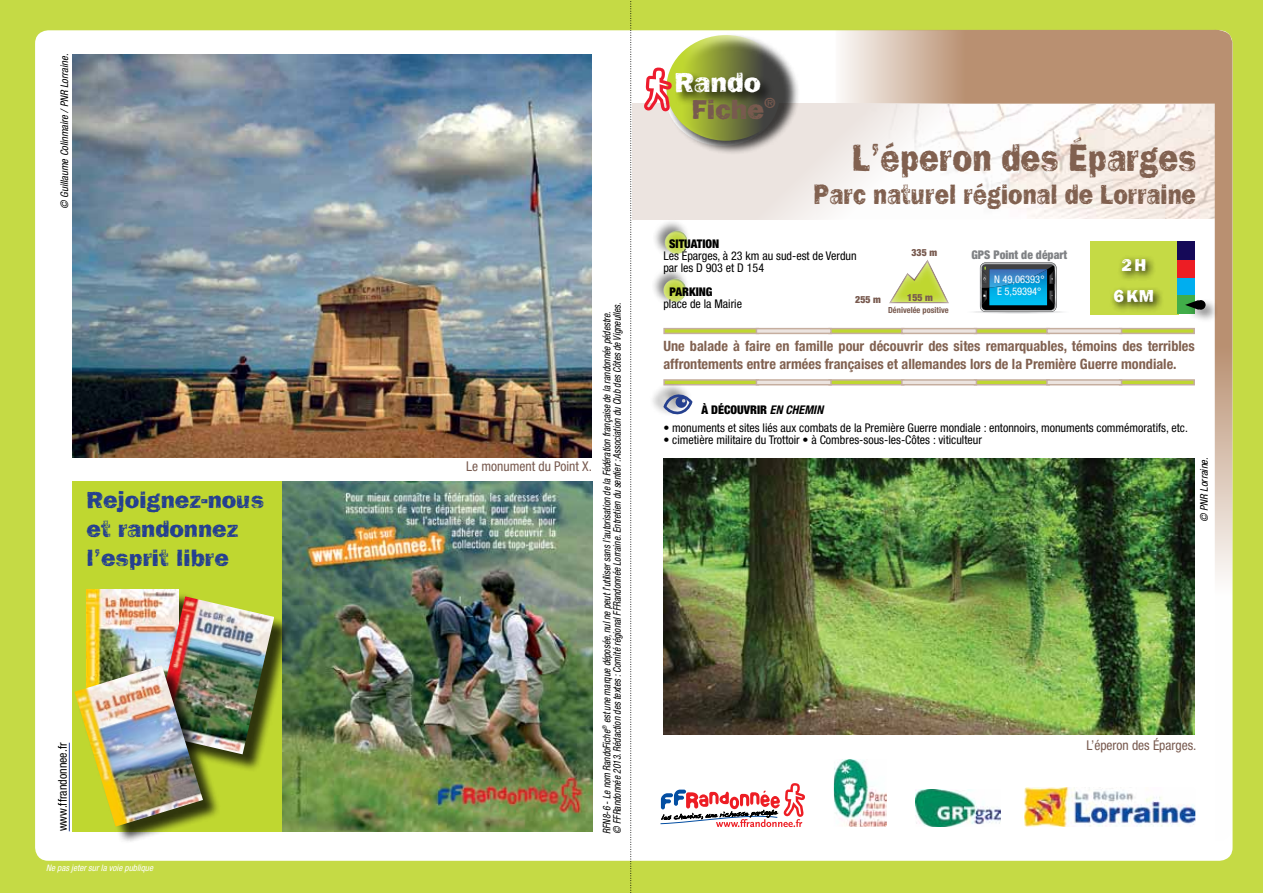
<style>
.page{position:relative;width:1263px;height:893px;background:#c5da45}
.page>*{position:absolute;margin:0;border:0;box-sizing:border-box;transform-origin:0 0}
.t1{font:39.6px "Frankie OTF";color:#816150;scale:.83 1}
.t2{font:28.8px "Frankie OTF";color:#816150;scale:.83 1}
.t3{font:28.5px/27.5px "Frankie OTF";color:#fff;text-align:center}
.t4{font:24.3px/29.1px "Frankie OTF";color:#25408f}
.t5{font:18px/31.2px "Frankie OTF";color:#fff;text-align:center}
.t6{font:700 condensed 14.25px/17.2px "Helvetica Neue LT Std";color:#816150}
.t7{font:condensed 13.5px "Helvetica Neue LT Std";color:#785a4f}
.t8{font:condensed 12px/12px "Helvetica Neue LT Std";color:#000}
.t9{font:900 condensed 12px "Helvetica Neue LT Std";color:#000}
.t10{font:900 condensed 12px "Helvetica Neue LT Std";color:#808285}
.t11{font:italic condensed 10.5px/10.5px "Helvetica Neue LT Std";letter-spacing:-.01em;color:#000;scale:.9 1}
.t12{font:italic condensed 10.5px "Helvetica Neue LT Std";letter-spacing:-.01em;color:#000}
.t13{font:condensed 10.5px/12px "Helvetica Neue LT Std";color:#fff}
.t14{font:900 condensed 9.9px "Helvetica Neue LT Std";color:#785a4f}
.t15{font:italic condensed 9px "Helvetica Neue LT Std";color:#fff}
.t16{font:700 condensed 8.4px "Helvetica Neue LT Std";color:#785a4f}
.s1{color:#785a4f}
.s2{font-weight:700;font-style:italic}
</style>
<div class="page">
<div style="left:35px;top:30px;width:1197px;height:831px;background:#fff;border-radius:13px"></div>
<hr style="left:69px;top:743px;width:1px;height:88px;background:#25408f">
<div style="left:632px;top:103px;width:388px;height:117px;background:#ece4e0"></div>
<div style="left:664px;top:33px;width:136px;height:122px;background:#000;opacity:.75"></div>
<svg style="left:666px;top:35px;width:120px;height:106px;background:#818b41"></svg>
<div style="left:674px;top:71px;width:100px;height:35px;background:#000;opacity:.75"></div>
<svg style="left:644px;top:68px;width:28px;height:43px"></svg>
<svg style="left:630px;top:1px;width:2px;height:892px"></svg>
<img style="left:283px;top:481px;width:310px;height:350px">
<svg style="left:663px;top:328px;width:93px;height:6px"></svg>
<svg style="left:832px;top:328px;width:4px;height:6px"></svg>
<svg style="left:756px;top:328px;width:76px;height:6px"></svg>
<svg style="left:663px;top:379px;width:93px;height:6px"></svg>
<svg style="left:832px;top:379px;width:4px;height:6px"></svg>
<svg style="left:756px;top:379px;width:76px;height:6px"></svg>
<img style="left:663px;top:458px;width:173px;height:277px">
<div style="left:649px;top:382px;width:44px;height:35px;background:#000;opacity:.5"></div>
<svg style="left:663px;top:394px;width:29px;height:21px"></svg>
<div style="left:652px;top:219px;width:39px;height:39px;background:#000;opacity:.5"></div>
<div style="left:664px;top:228px;width:30px;height:27px;background:#fff;opacity:.75"></div>
<div style="left:651px;top:267px;width:38px;height:39px;background:#000;opacity:.5"></div>
<div style="left:663px;top:276px;width:29px;height:27px;background:#fff;opacity:.75"></div>
<img style="left:73px;top:54px;width:519px;height:404px">
<img style="left:836px;top:30px;width:396px;height:792px">
<svg style="left:660px;top:783px;width:145px;height:44px"></svg>
<div style="left:830px;top:757px;width:61px;height:73px;background:#fff;border-radius:14px"></div>
<img style="left:834px;top:759px;width:53px;height:67px">
<div style="left:829px;top:756px;width:63px;height:74px;border:1px solid #fff;border-radius:14px"></div>
<div style="left:1021px;top:784px;width:175px;height:46px;background:#fff;border-radius:11px"></div>
<img style="left:1024px;top:787px;width:171px;height:40px">
<div style="left:1021px;top:784px;width:176px;height:46px;border:1px solid #fff;border-radius:11px"></div>
<img style="left:915px;top:789px;width:85px;height:38px">
<div style="left:73px;top:481px;width:203px;height:350px;background:#bfd730"></div>
<img style="left:87px;top:590px;width:91px;height:75px">
<div style="left:157px;top:600px;width:135px;height:172px;background:#000;opacity:.75"></div>
<img style="left:154px;top:596px;width:120px;height:158px">
<div style="left:78px;top:668px;width:143px;height:176px;background:#000;opacity:.75"></div>
<img style="left:74px;top:665px;width:129px;height:162px">
<p class="t12" style="left:58px;top:209px;width:156px;rotate:-90deg">© Guillaume Colinmaire / PNR Lorraine.</p>
<h3 class="t4" style="left:87px;top:485px;width:179px">Rejoignez-nous et randonnez l’esprit libre</h3>
<p class="t8" style="left:56px;top:831px;width:90px;rotate:-90deg">www.ffrandonnee.fr</p>
<p class="t15" style="left:46px;top:862px;width:108px">Ne pas jeter sur la voie publique</p>
<p class="t7" style="left:466px;top:459px;width:127px">Le monument du Point X.</p>
<p class="t11" style="left:602px;top:834px;width:591px;rotate:-90deg">RFN8-6 - Le nom RandoFiche<sup>®</sup> est une marque déposée, nul ne peut l’utiliser sans l’autorisation de la Fédération française de la randonnée pédestre. © FFRandonnée 2013. Rédaction des textes : Comité régional FFRandonnée Lorraine. Entretien du sentier : Association du Club des Côtes de Vigneulles.</p>
<h3 class="t3" style="left:674px;top:68px;width:102px">Rando<br><span class="s1">Fiche</span><sup>®</sup></h3>
<h1 class="t1" style="left:852px;top:134px;width:415px">L’éperon des Éparges</h1>
<h2 class="t2" style="left:813px;top:177px;width:462px">Parc naturel régional de Lorraine</h2>
<p class="t9" style="left:669px;top:237px;width:52px">SITUATION</p>
<p class="t8" style="left:663px;top:250px;width:195px">Les Éparges, à 23 km au sud-est de Verdun par les D 903 et D 154</p>
<p class="t9" style="left:669px;top:285px;width:44px">PARKING</p>
<p class="t8" style="left:663px;top:298px;width:80px">place de la Mairie</p>
<p class="t14" style="left:911px;top:247px;width:27px">335 M</p>
<p class="t14" style="left:908px;top:290px;width:27px">270 M</p>
<p class="t14" style="left:855px;top:293px;width:27px">255 M</p>
<p class="t14" style="left:907px;top:291px;width:27px">155 M</p>
<p class="t16" style="left:888px;top:305px;width:62px">Dénivelée positive</p>
<p class="t10" style="left:971px;top:247px;width:97px">GPS POINT DE DÉPART</p>
<p class="t13" style="left:994px;top:273px;width:52px">N 49,06393°<br>E 5,59394°</p>
<h3 class="t5" style="left:1113px;top:249px;width:42px">2h<br>6KM</h3>
<h3 class="t6" style="left:663px;top:338px;width:533px">Une balade à faire en famille pour découvrir des sites remarquables, témoins des terribles affrontements entre armées françaises et allemandes lors de la Première Guerre mondiale.</h3>
<p class="t9" style="left:701px;top:403px;width:123px">À DÉCOUVRIR <span class="s2">EN CHEMIN</span></p>
<p class="t8" style="left:663px;top:422px;width:526px">• monuments et sites liés aux combats de la Première Guerre mondiale : entonnoirs, monuments commémoratifs, etc.</p>
<p class="t8" style="left:663px;top:434px;width:320px">• cimetière militaire du Trottoir • à Combres-sous-les-Côtes : viticulteur</p>
<p class="t12" style="left:1198px;top:522px;width:66px;rotate:-90deg">© PNR Lorraine.</p>
<p class="t7" style="left:1086px;top:737px;width:112px">L’éperon des Éparges.</p>
</div>
